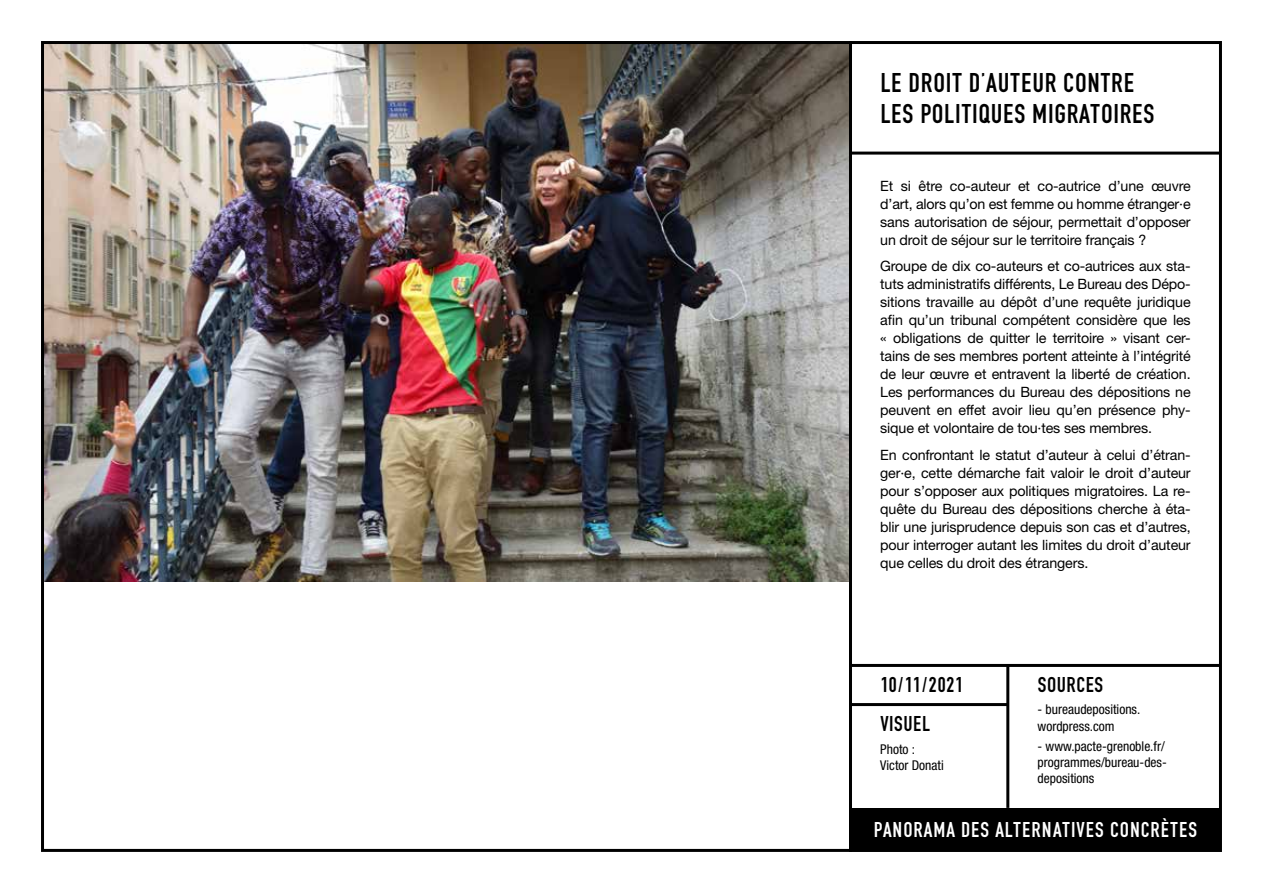
<style>
.page{position:relative;width:1263px;height:893px;background:#fff}
.page>*{position:absolute;margin:0;border:0;box-sizing:border-box;transform-origin:0 0}
.t1{font:28.5px/31.5px "Fette Engschrift DOT";letter-spacing:.025em;color:#000}
.t2{font:22.5px "Fette Engschrift DOT";color:#fff}
.t3{font:22.5px "Fette Engschrift DOT";color:#000}
.t4{font:14.25px/18px "Helvetica Neue LT Std";letter-spacing:-.01em;color:#000;text-align:justify}
.t5{font:condensed 13.5px/16.2px "Helvetica Neue LT Std";color:#000}
</style>
<div class="page">
<img style="left:45px;top:45px;width:803px;height:536px">
<div style="left:850px;top:808px;width:370px;height:42px;background:#000"></div>
<hr style="left:850px;top:703px;width:158px;height:3px;background:#000">
<hr style="left:1006px;top:665px;width:3px;height:143px;background:#000">
<hr style="left:850px;top:152px;width:370px;height:3px;background:#000">
<hr style="left:850px;top:664px;width:370px;height:3px;background:#000">
<div style="left:849px;top:41px;width:373px;height:811px;border:3px solid #000"></div>
<h1 class="t1" style="left:880px;top:67px;width:276px">LE DROIT D’AUTEUR CONTRE<br>LES POLITIQUES MIGRATOIRES</h1>
<p class="t4" style="left:880px;top:177px;width:312px">Et si être co-auteur et co-autrice d’une œuvre d’art, alors qu’on est femme ou homme étranger·e sans autorisation de séjour, permettait d’opposer un droit de séjour sur le territoire français ?</p>
<p class="t4" style="left:880px;top:257px;width:312px">Groupe de dix co-auteurs et co-autrices aux sta&shy;tuts administratifs différents, Le Bureau des Dépo&shy;sitions travaille au dépôt d’une requête juridique afin qu’un tribunal compétent considère que les « obligations de quitter le territoire » visant cer&shy;tains de ses membres portent atteinte à l’intégrité de leur œuvre et entravent la liberté de création.<br>Les performances du Bureau des dépositions ne peuvent en effet avoir lieu qu’en présence phy&shy;sique et volontaire de tou·tes ses membres.</p>
<p class="t4" style="left:880px;top:446px;width:312px">En confrontant le statut d’auteur à celui d’étran&shy;ger·e, cette démarche fait valoir le droit d’auteur pour s’opposer aux politiques migratoires. La re&shy;quête du Bureau des dépositions cherche à éta&shy;blir une jurisprudence depuis son cas et d’autres, pour interroger autant les limites du droit d’auteur que celles du droit des étrangers.</p>
<h2 class="t3" style="left:880px;top:672px;width:85px">10/11/2021</h2>
<h2 class="t3" style="left:1038px;top:673px;width:20px">SOURCES</h2>
<h2 class="t3" style="left:880px;top:712px;width:10px">VISUEL</h2>
<p class="t5" style="left:1037px;top:701px;width:104px">- bureaudepositions. wordpress.com</p>
<p class="t5" style="left:1037px;top:738px;width:131px">- www.pacte-grenoble.fr/ programmes/bureau-des&shy;depositions</p>
<p class="t5" style="left:880px;top:741px;width:65px">Photo :<br>Victor Donati</p>
<h2 class="t2" style="left:874px;top:817px;width:21px">PANORAMA</h2>
<h2 class="t2" style="left:961px;top:817px;width:45px">DES ALTERNATI</h2>
<h2 class="t2" style="left:1076px;top:817px;width:45px">VES CONCR</h2>
<h2 class="t2" style="left:1161px;top:817px;width:20px">ÈTES</h2>
</div>
